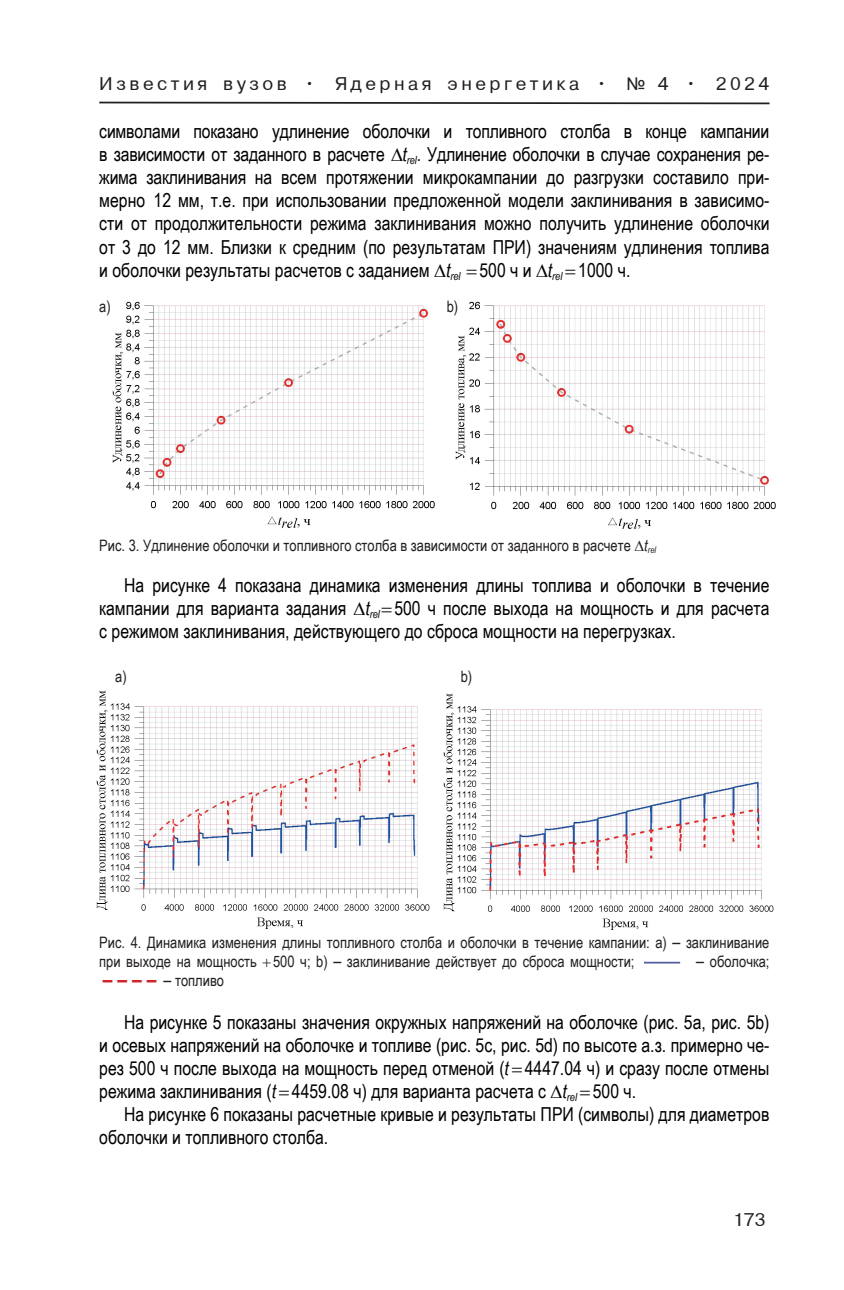
<style>
.page{position:relative;width:844px;height:1290px;background:#fff}
.page>*{position:absolute;margin:0;border:0;box-sizing:border-box;transform-origin:0 0}
.t1{font:19.25px/23.1px "Arial Narrow";color:#000001;text-align:justify}
.t2{font:17.5px "Pragmatica";letter-spacing:.2em;color:#231f20}
.t3{font:15.75px/19.2px "Arial Narrow";color:#231f20}
.s1{font-family:"Arial"}
.s2{font-style:italic}
.s3{font-size:17.5px}
.s4{font-family:"Arial";font-weight:700;font-size:17.5px;color:#d1232a}
</style>
<div class="page">
<svg style="left:99px;top:101px;width:671px;height:4px"></svg>
<img style="left:455px;top:301px;width:320px;height:228px">
<img style="left:112px;top:301px;width:322px;height:227px">
<hr style="left:643px;top:962px;width:37px;height:1px;background:#545ea0">
<img style="left:96px;top:690px;width:333px;height:239px">
<img style="left:443px;top:693px;width:330px;height:236px">
<p class="t2" style="left:99px;top:74px;width:671px">Известия вузов • Ядерная энергетика • <span class="s1">№</span> 4 • 2024</p>
<p class="t1" style="left:99px;top:119px;width:671px">символами показано удлинение оболочки и топливного столба в конце кампании в зависимости от заданного в расчете <span class="s2">t</span><sub>rel</sub>. Удлинение оболочки в случае сохранения ре&shy;жима заклинивания на всем протяжении микрокампании до разгрузки составило при&shy;мерно 12 мм, т.е. при использовании предложенной модели заклинивания в зависимо&shy;сти от продолжительности режима заклинивания можно получить удлинение оболочки от 3 до 12 мм. Близки к средним (по результатам ПРИ) значениям удлинения топлива и оболочки результаты расчетов с заданием <span class="s2">t</span><sub>rel</sub> 500 ч и <span class="s2">t</span><sub>rel</sub> 1000 ч.</p>
<p class="t3" style="left:99px;top:296px;width:13px">а)</p>
<p class="t3" style="left:446px;top:296px;width:13px">b)</p>
<p class="t3" style="left:99px;top:535px;width:558px">Рис. 3. Удлинение оболочки и топливного столба в зависимости от заданного в расчете <span class="s2">t</span><sub>rel</sub></p>
<p class="t1" style="left:99px;top:573px;width:671px;text-indent:25px">На рисунке 4 показана динамика изменения длины топлива и оболочки в течение кампании для варианта задания <span class="s2">t</span><sub>rel</sub> 500 ч после выхода на мощность и для расчета с режимом заклинивания, действующего до сброса мощности на перегрузках.</p>
<p class="t3" style="left:115px;top:666px;width:13px">a)</p>
<p class="t3" style="left:460px;top:666px;width:13px">b)</p>
<p class="t3" style="left:99px;top:932px;width:671px">Рис. 4. Динамика изменения длины топливного столба и оболочки в течение кампании: a) <span class="s3">–</span> заклинивание при выходе на мощность 500 ч; b) <span class="s3">–</span> заклинивание действует до сброса мощности;</p>
<p class="t3" style="left:696px;top:951px;width:75px"><span class="s3">–</span> оболочка;</p>
<p class="t3" style="left:103px;top:970px;width:123px"><span class="s4">– – – –</span> <span class="s3">–</span> топливо</p>
<p class="t1" style="left:99px;top:1009px;width:671px;text-indent:25px">На рисунке 5 показаны значения окружных напряжений на оболочке (рис. 5a, рис. 5b) и осевых напряжений на оболочке и топливе (рис. 5c, рис. 5d) по высоте а.з. примерно че&shy;рез 500 ч после выхода на мощность перед отменой (<span class="s2">t</span> 4447.04 ч) и сразу после отмены режима заклинивания (<span class="s2">t</span> 4459.08 ч) для варианта расчета с <span class="s2">t</span><sub>rel</sub> 500 ч.</p>
<p class="t1" style="left:99px;top:1102px;width:671px;text-indent:25px">На рисунке 6 показаны расчетные кривые и результаты ПРИ (символы) для диаметров оболочки и топливного столба.</p>
<p class="t2" style="left:733px;top:1209px;width:34px">173</p>
</div>
